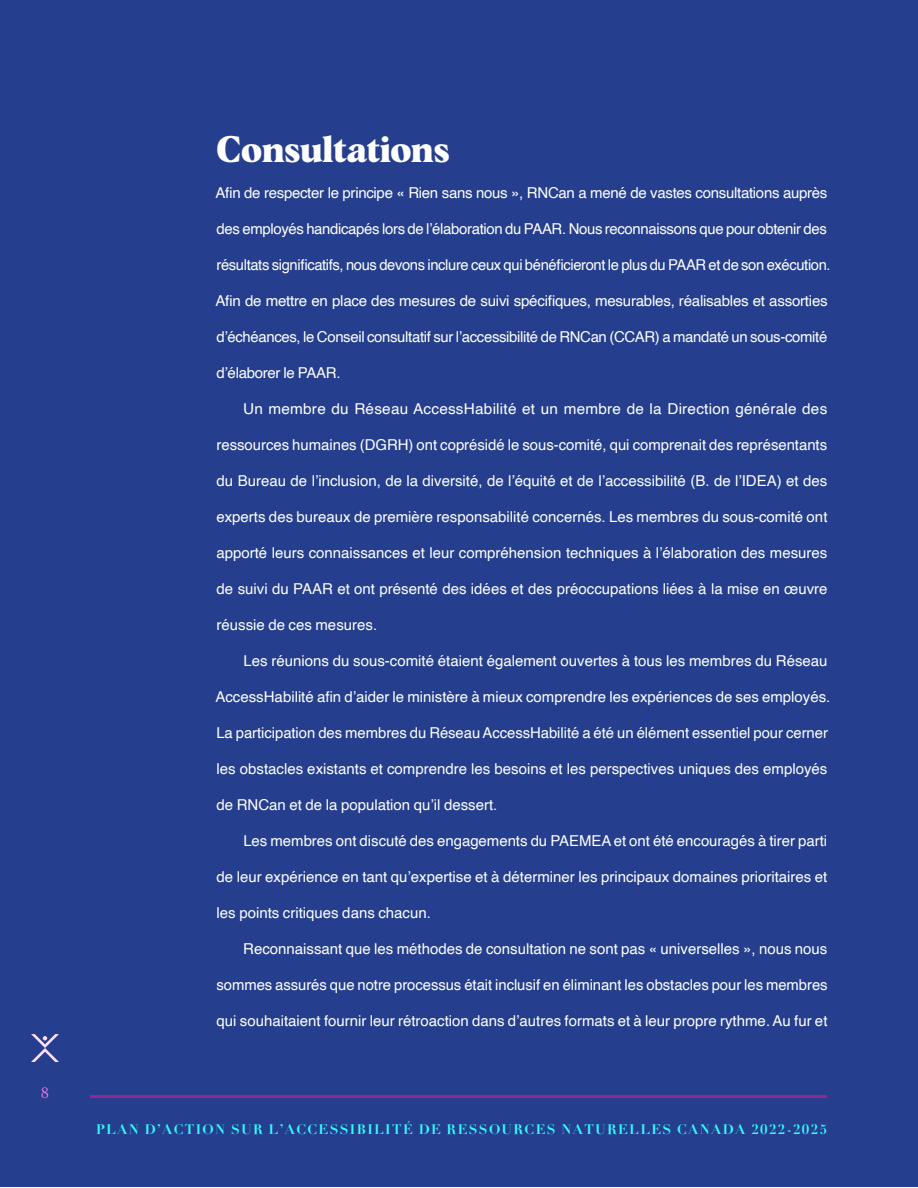
<style>
.page{position:relative;width:918px;height:1188px;background:#fff}
.page>*{position:absolute;margin:0;border:0;box-sizing:border-box;transform-origin:0 0}
.t1{font:700 36px "Albra Text";letter-spacing:-.005em;color:#fff}
.p__indent{font:15px "Helvetica";color:#fff}
.p__indent-2{font:15px "Helvetica";letter-spacing:-.02em;color:#fff}
.p__indent-3{font:15px "Helvetica";letter-spacing:-.025em;color:#fff}
.t2{font:300 15px "Albra Text";color:#ff7af0}
.t3{font:700 13.5px "Didot";letter-spacing:.1em;color:#3ff}
</style>
<div class="page">
<div style="left:1px;top:1px;width:917px;height:1186px;background:#253f8e"></div>
<svg style="left:31px;top:1034px;width:28px;height:28px"></svg>
<hr style="left:91px;top:1095px;width:736px;height:2px;background:#94268f">
<p class="t2" style="left:41px;top:1082px;width:9px">8</p>
<p class="t1" style="left:217px;top:123px;width:235px">Consultations</p>
<p class="p__indent-2" style="left:215px;top:181px;width:613px">Afin de respecter le principe « Rien sans nous », RNCan a mené de vastes consultations auprès</p>
<p class="p__indent-2" style="left:217px;top:217px;width:612px">des employés handicapés lors de l’élaboration du PAAR. Nous reconnaissons que pour obtenir des</p>
<p class="p__indent-3" style="left:217px;top:253px;width:616px">résultats significatifs, nous devons inclure ceux qui bénéficieront le plus du PAAR et de son exécution.</p>
<p class="p__indent" style="left:215px;top:289px;width:614px">Afin de mettre en place des mesures de suivi spécifiques, mesurables, réalisables et assorties</p>
<p class="p__indent-2" style="left:217px;top:325px;width:612px">d’échéances, le Conseil consultatif sur l’accessibilité de RNCan (CCAR) a mandaté un sous-comité</p>
<p class="p__indent-2" style="left:217px;top:361px;width:125px">d’élaborer le PAAR.</p>
<p class="p__indent" style="left:243px;top:397px;width:586px">Un membre du Réseau AccessHabilité et un membre de la Direction générale des</p>
<p class="p__indent" style="left:217px;top:433px;width:612px">ressources humaines (DGRH) ont coprésidé le sous-comité, qui comprenait des représentants</p>
<p class="p__indent" style="left:217px;top:469px;width:612px">du Bureau de l’inclusion, de la diversité, de l’équité et de l’accessibilité (B. de l’IDEA) et des</p>
<p class="p__indent" style="left:216px;top:505px;width:613px">experts des bureaux de première responsabilité concernés. Les membres du sous-comité ont</p>
<p class="p__indent" style="left:216px;top:541px;width:613px">apporté leurs connaissances et leur compréhension techniques à l’élaboration des mesures</p>
<p class="p__indent" style="left:217px;top:577px;width:613px">de suivi du PAAR et ont présenté des idées et des préoccupations liées à la mise en œuvre</p>
<p class="p__indent" style="left:217px;top:613px;width:162px">réussie de ces mesures.</p>
<p class="p__indent" style="left:243px;top:649px;width:586px">Les réunions du sous-comité étaient également ouvertes à tous les membres du Réseau</p>
<p class="p__indent" style="left:215px;top:685px;width:617px">AccessHabilité afin d’aider le ministère à mieux comprendre les expériences de ses employés.</p>
<p class="p__indent" style="left:216px;top:721px;width:613px">La participation des membres du Réseau AccessHabilité a été un élément essentiel pour cerner</p>
<p class="p__indent" style="left:217px;top:757px;width:612px">les obstacles existants et comprendre les besoins et les perspectives uniques des employés</p>
<p class="p__indent" style="left:217px;top:793px;width:282px">de RNCan et de la population qu’il dessert.</p>
<p class="p__indent" style="left:243px;top:829px;width:585px">Les membres ont discuté des engagements du PAEMEA et ont été encouragés à tirer parti</p>
<p class="p__indent" style="left:217px;top:865px;width:612px">de leur expérience en tant qu’expertise et à déterminer les principaux domaines prioritaires et</p>
<p class="p__indent" style="left:217px;top:901px;width:216px">les points critiques dans chacun.</p>
<p class="p__indent" style="left:243px;top:937px;width:586px">Reconnaissant que les méthodes de consultation ne sont pas « universelles », nous nous</p>
<p class="p__indent" style="left:217px;top:973px;width:613px">sommes assurés que notre processus était inclusif en éliminant les obstacles pour les membres</p>
<p class="p__indent" style="left:217px;top:1009px;width:612px">qui souhaitaient fournir leur rétroaction dans d’autres formats et à leur propre rythme. Au fur et</p>
<p class="t3" style="left:96px;top:1121px;width:733px">PLAN D’ACTION SUR L’ACCESSIBILITÉ DE RESSOURCES NATURELLES CANADA 2022-2025</p>
</div>
